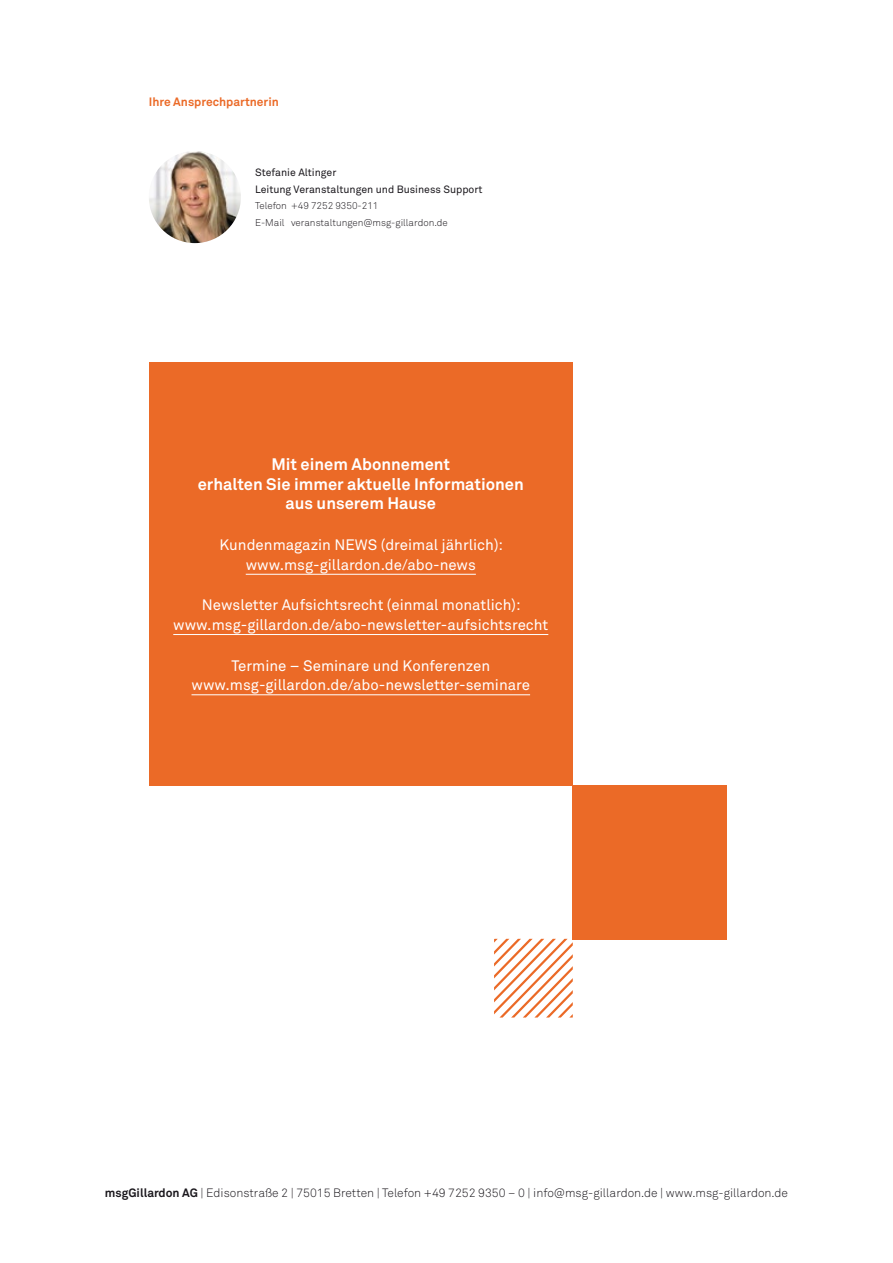
<style>
.page{position:relative;width:893px;height:1263px;background:#fff}
.page>*{position:absolute;margin:0;border:0;box-sizing:border-box;transform-origin:0 0}
.Fließtext{font:700 16.5px/19.5px "Akkurat Std";color:#fff;text-align:center}
.Fließtext-2{font:15px/19.5px "Akkurat Std";color:#fff;text-align:center}
.t1{font:300 12px "Akkurat Std";color:#1a171c}
.Ansprechpartner{font:700 12px "Akkurat Std";color:#eb6a27}
.Name___Pos{font:10.5px "Akkurat Std";color:#1a171c}
.Kontakt__Mail_Tel{font:300 9.75px/16.5px "Akkurat Std";color:#1a171c}
.s1{font-weight:700}
</style>
<div class="page">
<div style="left:149px;top:362px;width:424px;height:424px;background:#eb6a27"></div>
<hr style="left:246px;top:574px;width:230px;height:1px;background:#fff">
<hr style="left:173px;top:634px;width:375px;height:1px;background:#fff">
<hr style="left:191px;top:694px;width:339px;height:1px;background:#fff">
<div style="left:573px;top:786px;width:154px;height:154px;background:#eb6a27"></div>
<svg style="left:494px;top:939px;width:79px;height:78px"></svg>
<img style="left:149px;top:151px;width:92px;height:92px;border-radius:46px">
<p class="Ansprechpartner" style="left:149px;top:94px;width:132px">Ihre Ansprechpartnerin</p>
<p class="Name___Pos" style="left:255px;top:167px;width:83px">Stefanie Altinger</p>
<p class="Name___Pos" style="left:255px;top:183px;width:229px">Leitung Veranstaltungen und Business Support</p>
<p class="Kontakt__Mail_Tel" style="left:255px;top:198px;width:194px">Telefon +49 7252 9350-211<br>E-Mail veranstaltungen@msg-gillardon.de</p>
<p class="Fließtext" style="left:198px;top:455px;width:328px">Mit einem Abonnement<br>erhalten Sie immer aktuelle Informationen aus unserem Hause</p>
<p class="Fließtext-2" style="left:219px;top:535px;width:285px">Kundenmagazin NEWS (dreimal jährlich): www.msg-gillardon.de/abo-news</p>
<p class="Fließtext-2" style="left:173px;top:595px;width:377px">Newsletter Aufsichtsrecht (einmal monatlich): www.msg-gillardon.de/abo-newsletter-aufsichtsrecht</p>
<p class="Fließtext-2" style="left:191px;top:656px;width:340px">Termine – Seminare und Konferenzen www.msg-gillardon.de/abo-newsletter-seminare</p>
<p class="t1" style="left:105px;top:1186px;width:684px"><span class="s1">msgGillardon AG</span> | Edisonstraße 2 | 75015 Bretten | Telefon +49 7252 9350 – 0 | info@msg-gillardon.de | www.msg-gillardon.de</p>
</div>
